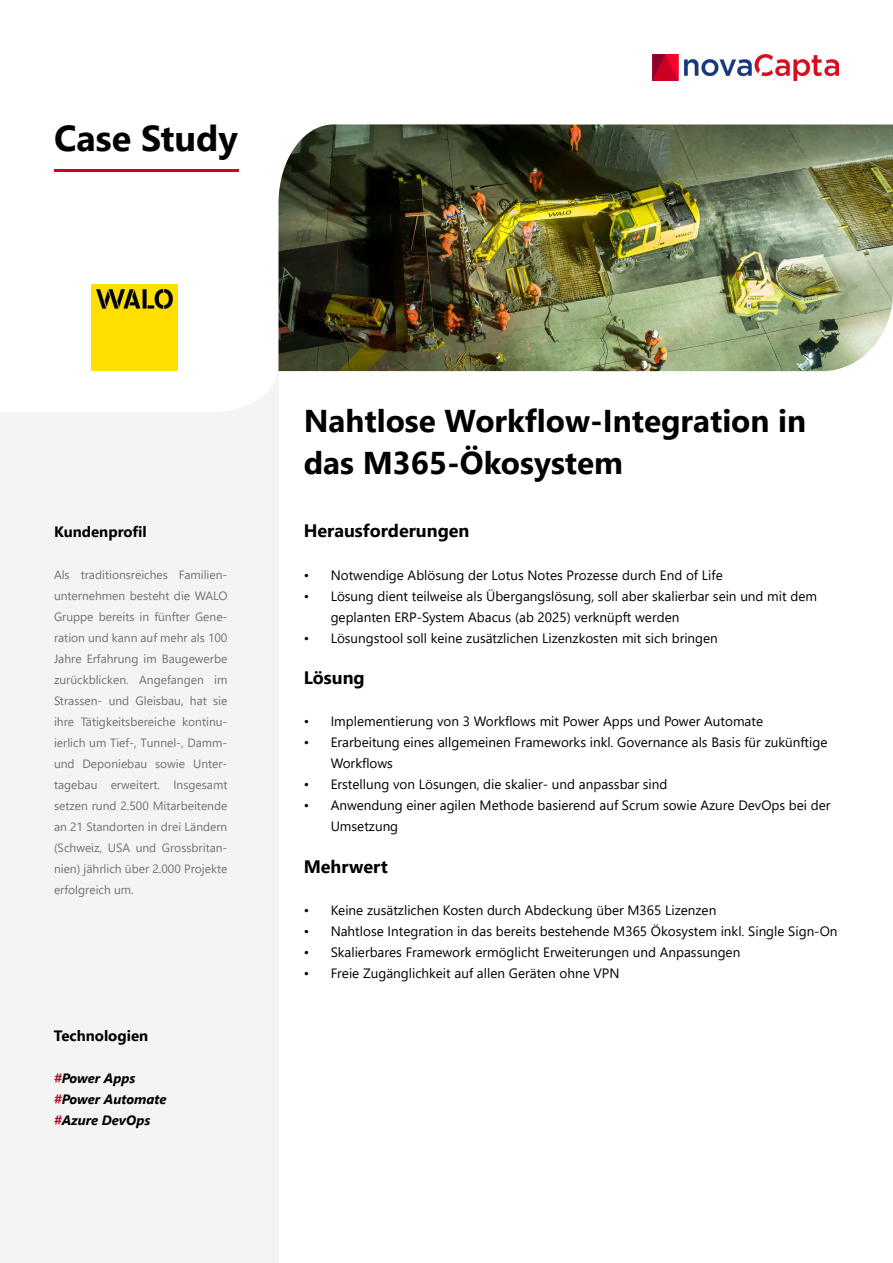
<style>
.page{position:relative;width:893px;height:1263px;background:#fff}
.page>*{position:absolute;margin:0;border:0;box-sizing:border-box;transform-origin:0 0}
.t1{font:700 36px "Segoe UI";color:#000}
.t2{font:700 31.5px/42px "Segoe UI";color:#000}
.t3{font:700 18px "Segoe UI";color:#000}
.t4{font:700 15px "Segoe UI";color:#000}
.t5{font:13.5px/21px "Segoe UI";color:#000}
.t6{font:italic 700 13.5px/21px "Segoe UI";color:#000}
.t7{font:12px/21px "Segoe UI";color:#707173;text-align:justify}
.s1{color:#b60b29}
</style>
<div class="page">
<div style="left:0;top:299px;width:278px;height:964px;background:#f4f4f4"></div>
<div style="left:0;top:261px;width:279px;height:151px;background:#fff"></div>
<hr style="left:54px;top:169px;width:184px;height:2px;background:#cc0025">
<img style="left:653px;top:54px;width:186px;height:27px">
<img style="left:92px;top:285px;width:86px;height:86px">
<img style="left:279px;top:124px;width:614px;height:247px">
<h1 class="t1" style="left:54px;top:104px;width:185px">Case Study</h1>
<p class="t4" style="left:54px;top:518px;width:94px">Kundenprofil</p>
<p class="t7" style="left:54px;top:563px;width:175px">Als traditionsreiches Familien&shy;unternehmen besteht die WALO Gruppe bereits in fünfter Gene&shy;ration und kann auf mehr als 100<br>Jahre Erfahrung im Baugewerbe zurückblicken. Angefangen im Strassen- und Gleisbau, hat sie ihre Tätigkeitsbereiche kontinu&shy;ierlich um Tief-, Tunnel-, Damm&shy;und Deponiebau sowie Unter&shy;tagebau erweitert. Insgesamt setzen rund 2.500 Mitarbeitende an 21 Standorten in drei Ländern (Schweiz, USA und Grossbritan&shy;nien) jährlich über 2.000 Projekte erfolgreich um.</p>
<p class="t4" style="left:54px;top:1022px;width:96px">Technologien</p>
<p class="t6" style="left:54px;top:1066px;width:114px"><span class="s1">#</span>Power Apps <span class="s1">#</span>Power Automate <span class="s1">#</span>Azure DevOps</p>
<h2 class="t2" style="left:304px;top:398px;width:504px">Nahtlose Workflow-Integration in das M365-Ökosystem</h2>
<h3 class="t3" style="left:304px;top:514px;width:167px">Herausforderungen</h3>
<p class="t5" style="left:304px;top:563px;width:421px">• Notwendige Ablösung der Lotus Notes Prozesse durch End of Life</p>
<p class="t5" style="left:331px;top:584px;width:488px;text-indent:-27px">• Lösung dient teilweise als Übergangslösung, soll aber skalierbar sein und mit dem geplanten ERP-System Abacus (ab 2025) verknüpft werden</p>
<p class="t5" style="left:304px;top:626px;width:416px">• Lösungstool soll keine zusätzlichen Lizenzkosten mit sich bringen</p>
<h3 class="t3" style="left:304px;top:661px;width:63px">Lösung</h3>
<p class="t5" style="left:304px;top:710px;width:461px">• Implementierung von 3 Workflows mit Power Apps und Power Automate</p>
<p class="t5" style="left:331px;top:731px;width:498px;text-indent:-27px">• Erarbeitung eines allgemeinen Frameworks inkl. Governance als Basis für zukünftige<br>Workflows</p>
<p class="t5" style="left:304px;top:773px;width:365px">• Erstellung von Lösungen, die skalier- und anpassbar sind</p>
<p class="t5" style="left:331px;top:794px;width:501px;text-indent:-27px">• Anwendung einer agilen Methode basierend auf Scrum sowie Azure DevOps bei der<br>Umsetzung</p>
<h3 class="t3" style="left:304px;top:850px;width:86px">Mehrwert</h3>
<p class="t5" style="left:304px;top:899px;width:414px">• Keine zusätzlichen Kosten durch Abdeckung über M365 Lizenzen</p>
<p class="t5" style="left:304px;top:920px;width:535px">• Nahtlose Integration in das bereits bestehende M365 Ökosystem inkl. Single Sign-On</p>
<p class="t5" style="left:304px;top:941px;width:438px">• Skalierbares Framework ermöglicht Erweiterungen und Anpassungen</p>
<p class="t5" style="left:304px;top:962px;width:317px">• Freie Zugänglichkeit auf allen Geräten ohne VPN</p>
</div>
